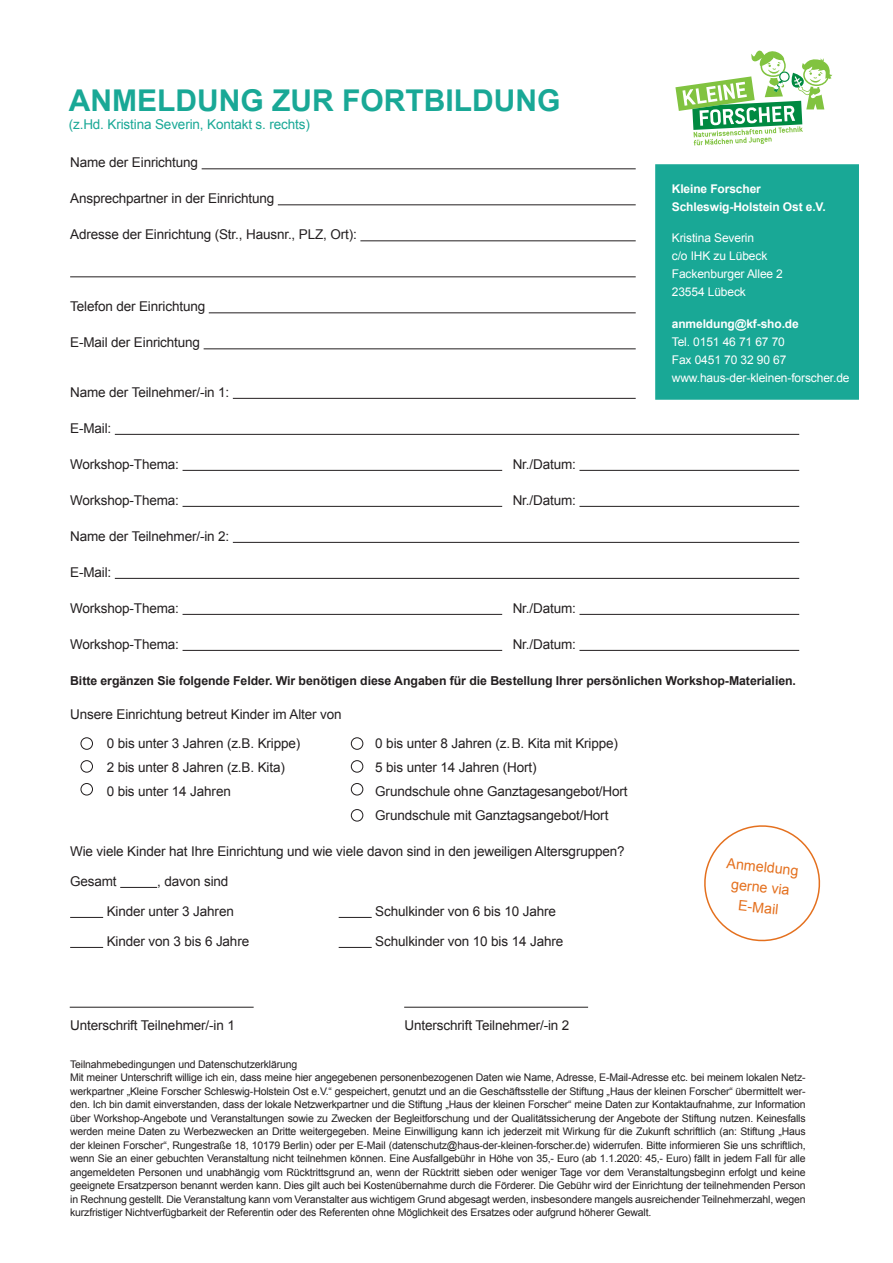
<style>
.page{position:relative;width:893px;height:1263px;background:#fff}
.page>*{position:absolute;margin:0;border:0;box-sizing:border-box;transform-origin:0 0}
.t1{font:700 30px "Arial";color:#19a896}
.t2{font:14.25px/20.5px "Arial";color:#e4701e;text-align:center}
.t3{font:13.5px/28.5px "Arial";letter-spacing:-.01em;color:#231f20;text-align:center}
.t4{font:13.5px "Arial";letter-spacing:-.01em;color:#19a896}
.t5{font:700 12.3px "Arial";letter-spacing:-.005em;color:#231f20}
.t6{font:12px/18px "Arial";letter-spacing:-.01em;color:#fff}
.t7{font:700 12px/18px "Arial";letter-spacing:-.01em;color:#fff}
.t8{font:10.5px/13.5px "Arial";letter-spacing:-.015em;color:#231f20}
</style>
<div class="page">
<div style="left:655px;top:164px;width:204px;height:236px;background:#19a896;border:2px solid #19a896"></div>
<hr style="left:202px;top:168px;width:434px;height:1px;background:#231f20">
<hr style="left:278px;top:204px;width:358px;height:1px;background:#231f20">
<hr style="left:360px;top:240px;width:276px;height:1px;background:#231f20">
<hr style="left:70px;top:276px;width:566px;height:1px;background:#231f20">
<hr style="left:209px;top:312px;width:427px;height:1px;background:#231f20">
<hr style="left:204px;top:348px;width:432px;height:1px;background:#231f20">
<hr style="left:233px;top:398px;width:403px;height:1px;background:#231f20">
<hr style="left:115px;top:434px;width:684px;height:1px;background:#231f20">
<hr style="left:183px;top:470px;width:319px;height:1px;background:#231f20">
<hr style="left:579px;top:470px;width:220px;height:1px;background:#231f20">
<hr style="left:183px;top:506px;width:319px;height:1px;background:#231f20">
<hr style="left:579px;top:506px;width:220px;height:1px;background:#231f20">
<hr style="left:233px;top:542px;width:566px;height:1px;background:#231f20">
<hr style="left:115px;top:578px;width:684px;height:1px;background:#231f20">
<hr style="left:183px;top:614px;width:319px;height:1px;background:#231f20">
<hr style="left:579px;top:614px;width:220px;height:1px;background:#231f20">
<hr style="left:183px;top:650px;width:319px;height:1px;background:#231f20">
<hr style="left:579px;top:650px;width:220px;height:1px;background:#231f20">
<hr style="left:120px;top:887px;width:37px;height:1px;background:#231f20">
<hr style="left:70px;top:917px;width:33px;height:1px;background:#231f20">
<hr style="left:339px;top:917px;width:33px;height:1px;background:#231f20">
<hr style="left:70px;top:947px;width:33px;height:1px;background:#231f20">
<hr style="left:339px;top:947px;width:33px;height:1px;background:#231f20">
<hr style="left:70px;top:1007px;width:184px;height:1px;background:#231f20">
<hr style="left:404px;top:1007px;width:184px;height:1px;background:#231f20">
<div style="left:80px;top:737px;width:13px;height:13px;border:1px solid #231f20;border-radius:50%"></div>
<div style="left:80px;top:760px;width:13px;height:13px;border:1px solid #231f20;border-radius:50%"></div>
<div style="left:80px;top:783px;width:13px;height:12px;border:1px solid #231f20;border-radius:50%"></div>
<div style="left:351px;top:737px;width:12px;height:13px;border:1px solid #231f20;border-radius:50%"></div>
<div style="left:351px;top:760px;width:12px;height:13px;border:1px solid #231f20;border-radius:50%"></div>
<div style="left:351px;top:783px;width:12px;height:12px;border:1px solid #231f20;border-radius:50%"></div>
<div style="left:351px;top:809px;width:12px;height:13px;border:1px solid #231f20;border-radius:50%"></div>
<svg style="left:704px;top:825px;width:117px;height:117px"></svg>
<svg style="left:675px;top:50px;width:157px;height:95px"></svg>
<h1 class="t1" style="left:69px;top:81px;width:493px">ANMELDUNG ZUR FORTBILDUNG</h1>
<p class="t4" style="left:69px;top:116px;width:243px">(z.Hd. Kristina Severin, Kontakt s. rechts)</p>
<p class="t3" style="left:70px;top:149px;width:129px">Name der Einrichtung</p>
<p class="t3" style="left:70px;top:185px;width:206px">Ansprechpartner in der Einrichtung</p>
<p class="t3" style="left:70px;top:221px;width:288px">Adresse der Einrichtung (Str., Hausnr., PLZ, Ort):</p>
<p class="t7" style="left:672px;top:180px;width:155px">Kleine Forscher<br>Schleswig-Holstein Ost e.V.</p>
<p class="t6" style="left:672px;top:229px;width:113px">Kristina Severin<br>c/o IHK zu Lübeck<br>Fackenburger Allee 2<br>23554 Lübeck</p>
<p class="t7" style="left:672px;top:315px;width:128px">anmeldung@kf-sho.de</p>
<p class="t6" style="left:672px;top:333px;width:179px">Tel. 0151 46 71 67 70<br>Fax 0451 70 32 90 67 www.haus-der-kleinen-forscher.de</p>
<p class="t3" style="left:70px;top:293px;width:137px">Telefon der Einrichtung</p>
<p class="t3" style="left:70px;top:329px;width:131px">E-Mail der Einrichtung</p>
<p class="t3" style="left:70px;top:378px;width:161px">Name der Teilnehmer/-in 1:</p>
<p class="t3" style="left:70px;top:414px;width:43px">E-Mail:</p>
<p class="t3" style="left:70px;top:450px;width:110px">Workshop-Thema:</p>
<p class="t3" style="left:513px;top:450px;width:65px">Nr./Datum:</p>
<p class="t3" style="left:70px;top:486px;width:110px">Workshop-Thema:</p>
<p class="t3" style="left:513px;top:486px;width:65px">Nr./Datum:</p>
<p class="t3" style="left:70px;top:522px;width:161px">Name der Teilnehmer/-in 2:</p>
<p class="t3" style="left:70px;top:558px;width:43px">E-Mail:</p>
<p class="t3" style="left:70px;top:594px;width:110px">Workshop-Thema:</p>
<p class="t3" style="left:513px;top:594px;width:65px">Nr./Datum:</p>
<p class="t3" style="left:70px;top:630px;width:110px">Workshop-Thema:</p>
<p class="t3" style="left:513px;top:630px;width:65px">Nr./Datum:</p>
<p class="t5" style="left:70px;top:672px;width:727px">Bitte ergänzen Sie folgende Felder. Wir benötigen diese Angaben für die Bestellung Ihrer persönlichen Workshop-Materialien.</p>
<p class="t3" style="left:70px;top:701px;width:273px">Unsere Einrichtung betreut Kinder im Alter von<br>0 bis unter 3 Jahren (z.B. Krippe)</p>
<p class="t3" style="left:375px;top:729px;width:244px">0 bis unter 8 Jahren (z.B. Kita mit Krippe)</p>
<p class="t3" style="left:107px;top:753px;width:180px">2 bis unter 8 Jahren (z.B. Kita)</p>
<p class="t3" style="left:375px;top:753px;width:163px">5 bis unter 14 Jahren (Hort)</p>
<p class="t3" style="left:107px;top:777px;width:126px">0 bis unter 14 Jahren</p>
<p class="t3" style="left:375px;top:779px;width:254px;line-height:24px;text-align:left">Grundschule ohne Ganztagesangebot/Hort<br>Grundschule mit Ganztagsangebot/Hort</p>
<p class="t3" style="left:70px;top:837px;width:556px">Wie viele Kinder hat Ihre Einrichtung und wie viele davon sind in den jeweiligen Altersgruppen?</p>
<p class="t3" style="left:70px;top:867px;width:48px">Gesamt</p>
<p class="t3" style="left:157px;top:867px;width:73px">, davon sind</p>
<p class="t3" style="left:107px;top:897px;width:129px">Kinder unter 3 Jahren</p>
<p class="t3" style="left:375px;top:897px;width:182px">Schulkinder von 6 bis 10 Jahre</p>
<p class="t3" style="left:107px;top:927px;width:144px">Kinder von 3 bis 6 Jahre</p>
<p class="t3" style="left:375px;top:927px;width:190px">Schulkinder von 10 bis 14 Jahre</p>
<p class="t3" style="left:70px;top:1011px;width:166px">Unterschrift Teilnehmer/-in 1</p>
<p class="t3" style="left:405px;top:1011px;width:166px">Unterschrift Teilnehmer/-in 2</p>
<h2 class="t2" style="left:728px;top:853px;width:74px;rotate:6deg">Anmeldung gerne via<br>E-Mail</h2>
<p class="t8" style="left:70px;top:1057px;width:737px">Teilnahmebedingungen und Datenschutzerklärung<br>Mit meiner Unterschrift willige ich ein, dass meine hier angegebenen personenbezogenen Daten wie Name, Adresse, E-Mail-Adresse etc. bei meinem lokalen Netz&shy;werkpartner „Kleine Forscher Schleswig-Holstein Ost e.V.“ gespeichert, genutzt und an die Geschäftsstelle der Stiftung „Haus der kleinen Forscher“ übermittelt wer&shy;den. Ich bin damit einverstanden, dass der lokale Netzwerkpartner und die Stiftung „Haus der kleinen Forscher“ meine Daten zur Kontaktaufnahme, zur Information über Workshop-Angebote und Veranstaltungen sowie zu Zwecken der Begleitforschung und der Qualitätssicherung der Angebote der Stiftung nutzen. Keinesfalls werden meine Daten zu Werbezwecken an Dritte weitergegeben. Meine Einwilligung kann ich jederzeit mit Wirkung für die Zukunft schriftlich (an: Stiftung „Haus der kleinen Forscher“, Rungestraße 18, 10179 Berlin) oder per E-Mail (datenschutz@haus-der-kleinen-forscher.de) widerrufen. Bitte informieren Sie uns schriftlich, wenn Sie an einer gebuchten Veranstaltung nicht teilnehmen können. Eine Ausfallgebühr in Höhe von 35,- Euro (ab 1.1.2020: 45,- Euro) fällt in jedem Fall für alle angemeldeten Personen und unabhängig vom Rücktrittsgrund an, wenn der Rücktritt sieben oder weniger Tage vor dem Veranstaltungsbeginn erfolgt und keine geeignete Ersatzperson benannt werden kann. Dies gilt auch bei Kostenübernahme durch die Förderer. Die Gebühr wird der Einrichtung der teilnehmenden Person in Rechnung gestellt. Die Veranstaltung kann vom Veranstalter aus wichtigem Grund abgesagt werden, insbesondere mangels ausreichender Teilnehmerzahl, wegen kurzfristiger Nichtverfügbarkeit der Referentin oder des Referenten ohne Möglichkeit des Ersatzes oder aufgrund höherer Gewalt.</p>
</div>
